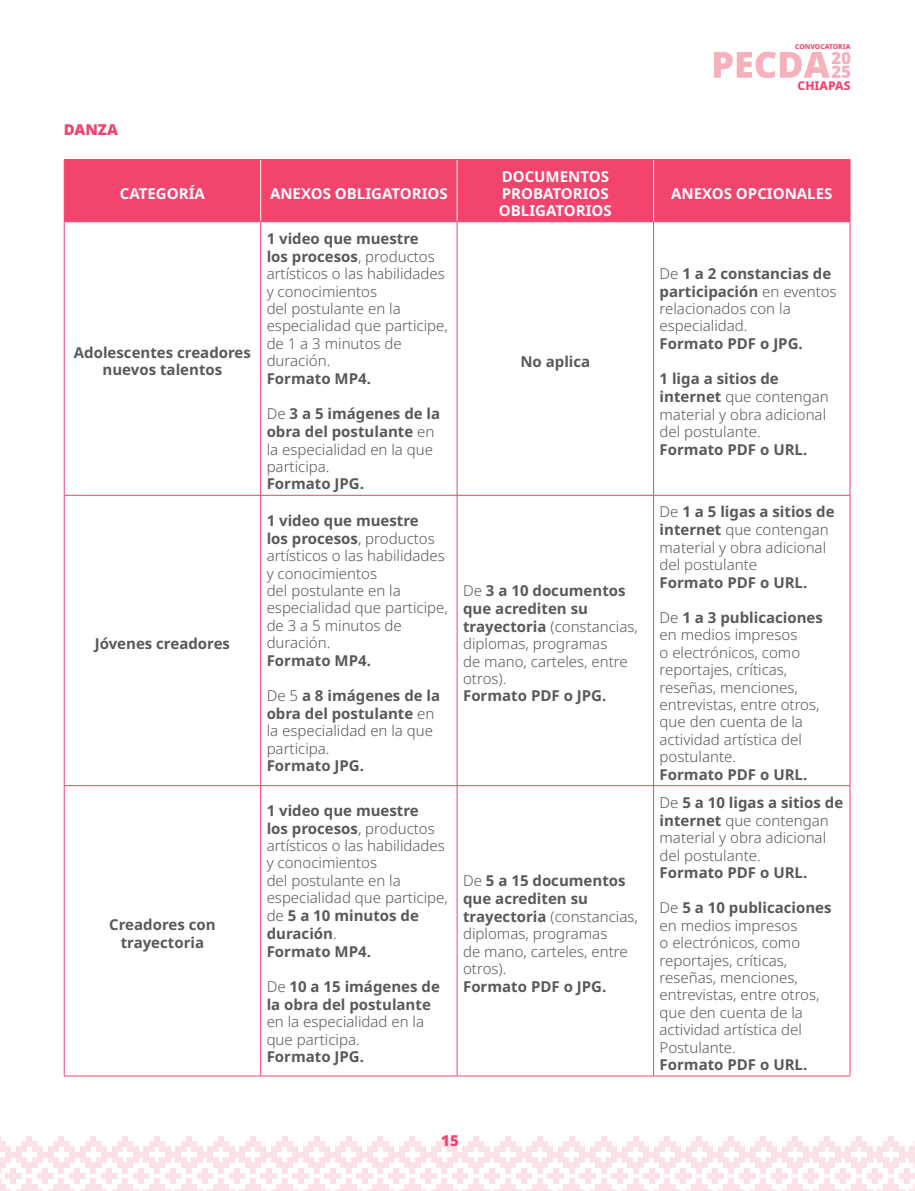
<style>
.page{position:relative;width:915px;height:1191px;background:#fff}
.page>*{position:absolute;margin:0;border:0;box-sizing:border-box;transform-origin:0 0}
.t1{font:300 15px/17.5px "Noto Sans";color:#58595b}
.t2{font:700 15px/17.4px "Noto Sans";color:#58595b;text-align:center}
.t3{font:700 15px/17.1px "Noto Sans";color:#fff}
.t4{font:900 15px "Noto Sans";color:#f2446d}
.t5{font:800 12px "Noto Sans";color:#f2446d}
.t6{font:800 6.75px "Noto Sans";color:#f2446d}
.s1{font-weight:700}
.s2{font-weight:300}
</style>
<div class="page">
<svg style="left:714px;top:52px;width:136px;height:26px"></svg>
<svg style="left:0;top:1136px;width:915px;height:55px"></svg>
<div style="left:65px;top:160px;width:784px;height:61px;background:#f2446d"></div>
<hr style="left:260px;top:160px;width:1px;height:62px;background:#fff">
<hr style="left:456px;top:160px;width:1px;height:62px;background:#fff">
<hr style="left:653px;top:160px;width:1px;height:62px;background:#fff">
<hr style="left:64px;top:222px;width:1px;height:273px;background:#f2446d">
<hr style="left:260px;top:222px;width:1px;height:273px;background:#f2446d">
<hr style="left:456px;top:222px;width:1px;height:273px;background:#f2446d">
<hr style="left:653px;top:222px;width:1px;height:273px;background:#f2446d">
<hr style="left:849px;top:222px;width:1px;height:273px;background:#f2446d">
<hr style="left:64px;top:495px;width:196px;height:1px;background:#f2446d">
<hr style="left:64px;top:495px;width:1px;height:290px;background:#f2446d">
<hr style="left:260px;top:495px;width:197px;height:1px;background:#f2446d">
<hr style="left:260px;top:495px;width:1px;height:290px;background:#f2446d">
<hr style="left:457px;top:495px;width:196px;height:1px;background:#f2446d">
<hr style="left:456px;top:495px;width:1px;height:290px;background:#f2446d">
<hr style="left:653px;top:495px;width:196px;height:1px;background:#f2446d">
<hr style="left:653px;top:495px;width:1px;height:290px;background:#f2446d">
<hr style="left:849px;top:495px;width:1px;height:290px;background:#f2446d">
<hr style="left:64px;top:785px;width:196px;height:1px;background:#f2446d">
<hr style="left:64px;top:786px;width:1px;height:289px;background:#f2446d">
<hr style="left:260px;top:785px;width:197px;height:1px;background:#f2446d">
<hr style="left:260px;top:786px;width:1px;height:289px;background:#f2446d">
<hr style="left:457px;top:785px;width:196px;height:1px;background:#f2446d">
<hr style="left:456px;top:786px;width:1px;height:289px;background:#f2446d">
<hr style="left:653px;top:785px;width:196px;height:1px;background:#f2446d">
<hr style="left:653px;top:786px;width:1px;height:289px;background:#f2446d">
<hr style="left:849px;top:786px;width:1px;height:289px;background:#f2446d">
<hr style="left:64px;top:160px;width:1px;height:62px;background:#f2446d">
<hr style="left:64px;top:159px;width:196px;height:1px;background:#f2446d">
<hr style="left:64px;top:1075px;width:196px;height:1px;background:#f2446d">
<hr style="left:260px;top:159px;width:197px;height:1px;background:#f2446d">
<hr style="left:260px;top:1075px;width:197px;height:1px;background:#f2446d">
<hr style="left:457px;top:159px;width:196px;height:1px;background:#f2446d">
<hr style="left:457px;top:1075px;width:196px;height:1px;background:#f2446d">
<hr style="left:653px;top:159px;width:197px;height:1px;background:#f2446d">
<hr style="left:653px;top:1075px;width:196px;height:1px;background:#f2446d">
<hr style="left:849px;top:160px;width:1px;height:62px;background:#f2446d">
<hr style="left:64px;top:221px;width:196px;height:1px;background:#f2446d">
<hr style="left:260px;top:221px;width:197px;height:1px;background:#f2446d">
<hr style="left:457px;top:221px;width:196px;height:1px;background:#f2446d">
<hr style="left:653px;top:221px;width:196px;height:1px;background:#f2446d">
<p class="t4" style="left:64px;top:118px;width:56px">DANZA</p>
<p class="t3" style="left:120px;top:185px;width:86px">CATEGORÍA</p>
<p class="t3" style="left:270px;top:185px;width:179px">ANEXOS OBLIGATORIOS</p>
<p class="t2" style="left:74px;top:344px;width:178px">Adolescentes creadores nuevos talentos</p>
<p class="t2" style="left:95px;top:635px;width:137px">Jóvenes creadores</p>
<p class="t2" style="left:109px;top:916px;width:108px">Creadores con trayectoria</p>
<p class="t1" style="left:266px;top:230px;width:183px"><span class="s1">1 video que muestre<br>los procesos</span>, productos artísticos o las habilidades y conocimientos<br>del postulante en la especialidad que participe, de 1 a 3 minutos de duración.</p>
<p class="t2" style="left:266px;top:370px;width:106px">Formato MP4.</p>
<p class="t1" style="left:266px;top:405px;width:175px">De <span class="s1">3 a 5 imágenes de la obra del postulante</span> en la especialidad en la que participa.</p>
<p class="t2" style="left:266px;top:475px;width:99px">Formato JPG.</p>
<p class="t1" style="left:266px;top:512px;width:183px"><span class="s1">1 video que muestre<br>los procesos</span>, productos artísticos o las habilidades y conocimientos<br>del postulante en la especialidad que participe, de 3 a 5 minutos de duración.</p>
<p class="t2" style="left:266px;top:652px;width:106px">Formato MP4.</p>
<p class="t1" style="left:266px;top:687px;width:175px">De 5 <span class="s1">a 8 imágenes de la obra del postulante</span> en la especialidad en la que participa.</p>
<p class="t2" style="left:266px;top:757px;width:99px">Formato JPG.</p>
<p class="t1" style="left:266px;top:801px;width:183px"><span class="s1">1 video que muestre<br>los procesos</span>, productos artísticos o las habilidades y conocimientos<br>del postulante en la especialidad que participe, de <span class="s1">5 a 10 minutos de duración</span>.<br><span class="s1">Formato MP4.</span></p>
<p class="t2" style="left:266px;top:978px;width:175px;line-height:18px;text-align:left"><span class="s2">De</span> 10 a 15 imágenes de la obra del postulante</p>
<p class="t1" style="left:266px;top:1013px;width:159px">en la especialidad en la que participa.</p>
<p class="t2" style="left:266px;top:1048px;width:99px">Formato JPG.</p>
<p class="t3" style="left:498px;top:168px;width:114px">DOCUMENTOS<br>PROBATORIOS<br>OBLIGATORIOS</p>
<p class="t2" style="left:520px;top:353px;width:71px">No aplica</p>
<p class="t1" style="left:463px;top:582px;width:176px">De <span class="s1">3 a 10 documentos que acrediten su trayectoria</span> (constancias, diplomas, programas<br>de mano, carteles, entre otros).</p>
<p class="t2" style="left:463px;top:687px;width:145px">Formato PDF o JPG.</p>
<p class="t1" style="left:463px;top:872px;width:176px">De <span class="s1">5 a 15 documentos que acrediten su trayectoria</span> (constancias, diplomas, programas<br>de mano, carteles, entre otros).</p>
<p class="t2" style="left:463px;top:978px;width:145px">Formato PDF o JPG.</p>
<p class="t6" style="left:795px;top:42px;width:57px">CONVOCATORIA</p>
<p class="t5" style="left:797px;top:77px;width:54px">CHIAPAS</p>
<p class="t3" style="left:671px;top:185px;width:163px">ANEXOS OPCIONALES</p>
<p class="t1" style="left:659px;top:265px;width:178px">De <span class="s1">1 a 2 constancias de participación</span> en eventos relacionados con la especialidad.</p>
<p class="t2" style="left:659px;top:335px;width:145px">Formato PDF o JPG.</p>
<p class="t1" style="left:659px;top:370px;width:171px"><span class="s1">1 liga a sitios de internet</span> que contengan material y obra adicional del postulante.</p>
<p class="t2" style="left:659px;top:441px;width:149px">Formato PDF o URL.</p>
<p class="t1" style="left:659px;top:503px;width:176px">De <span class="s1">1 a 5 ligas a sitios de internet</span> que contengan material y obra adicional del postulante</p>
<p class="t2" style="left:659px;top:574px;width:149px">Formato PDF o URL.</p>
<p class="t1" style="left:659px;top:609px;width:165px">De <span class="s1">1 a 3 publicaciones </span>en medios impresos<br>o electrónicos, como reportajes, críticas, reseñas, menciones, entrevistas, entre otros, que den cuenta de la actividad artística del postulante.</p>
<p class="t2" style="left:659px;top:766px;width:149px">Formato PDF o URL.</p>
<p class="t1" style="left:659px;top:794px;width:185px">De <span class="s1">5 a 10 ligas a sitios de internet</span> que contengan material y obra adicional del postulante.</p>
<p class="t2" style="left:659px;top:864px;width:149px">Formato PDF o URL.</p>
<p class="t1" style="left:659px;top:899px;width:173px">De <span class="s1">5 a 10 publicaciones </span>en medios impresos<br>o electrónicos, como reportajes, críticas, reseñas, menciones, entrevistas, entre otros, que den cuenta de la actividad artística del<br>Postulante.</p>
<p class="t2" style="left:659px;top:1056px;width:149px">Formato PDF o URL.</p>
<p class="t4" style="left:441px;top:1129px;width:19px">15</p>
</div>
